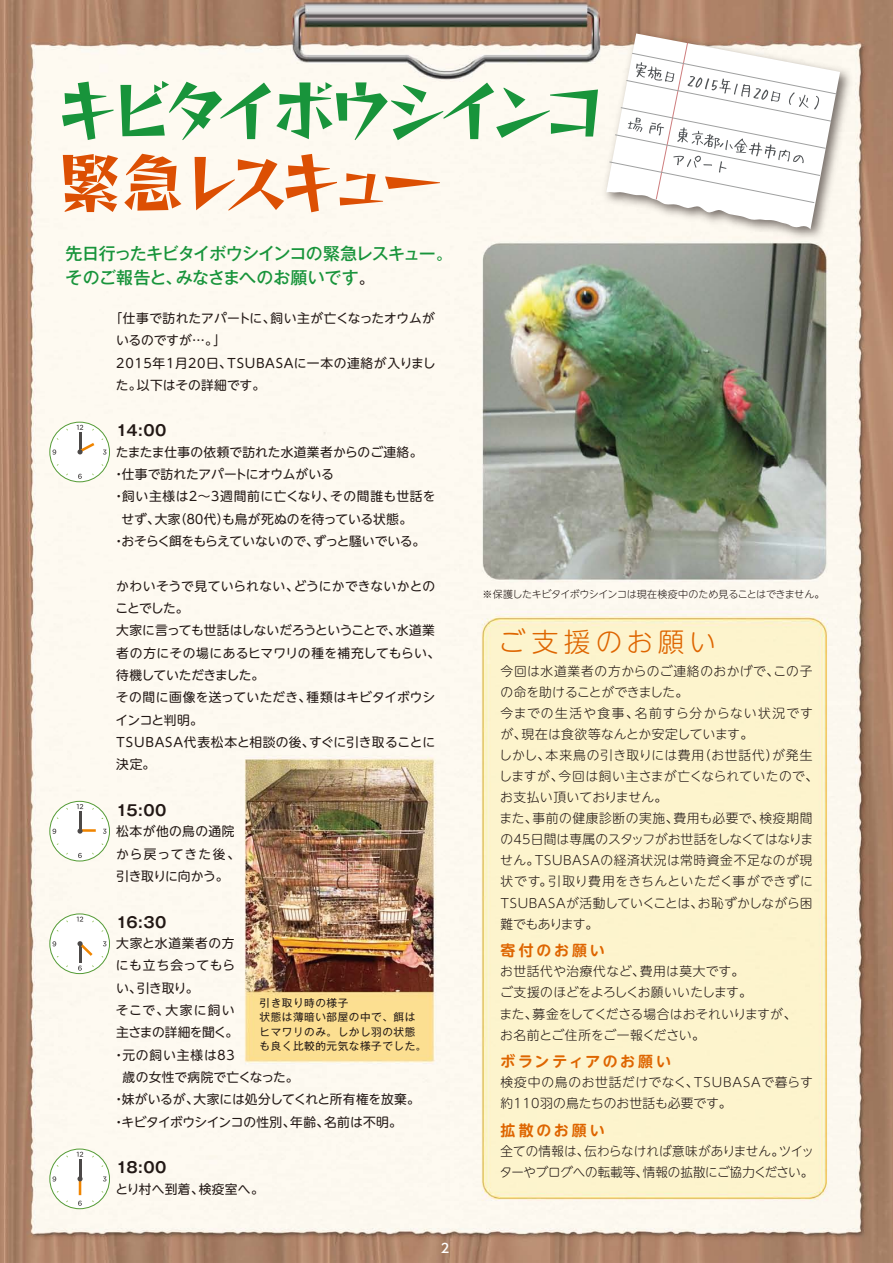
<style>
.page{position:relative;width:893px;height:1263px;background:#fff}
.page>*{position:absolute;margin:0;border:0;box-sizing:border-box;transform-origin:0 0}
.t1{font:300 26.55px "UD Shin M Go Pro";letter-spacing:.19em;color:#de6500}
.t2{font:500 16.95px/24.5px "Gothic MB101 Pro";letter-spacing:-.04em;color:#18943b}
.t3{font:700 14.85px "UD Shin M Go Pro De";letter-spacing:.19em;color:#de6500}
.t4{font:700 14.85px "Gothic MB101 Pro De";letter-spacing:-.02em;color:#221815}
.t5{font:300 12.75px/21px "UD Shin M Go Pro";letter-spacing:.025em;color:#221815}
.t6{font:12.75px/22.4px "UD Shin M Go Pro";letter-spacing:.01em;color:#221815}
.t7{font:300 12.75px/21px "UD Shin M Go Pro";letter-spacing:.005em;color:#221815}
.t8{font:12.75px "UD Shin M Go Pro";letter-spacing:-.015em;color:#221815}
.t9{font:12.75px/22.4px "UD Shin M Go Pro";letter-spacing:.035em;color:#221815}
.t10{font:300 12.75px/21px "UD Shin M Go Pro";color:#221815}
.t11{font:12.75px "UD Shin M Go Pro";letter-spacing:-.02em;color:#221815}
.t12{font:12.75px "UD Shin M Go Pro";letter-spacing:-.04em;color:#221815}
.t13{font:12.75px "UD Shin M Go Pro";letter-spacing:.065em;color:#221815}
.t14{font:12.75px "UD Shin M Go Pro";letter-spacing:.05em;color:#221815}
.t15{font:12.75px "UD Shin M Go Pro";letter-spacing:.045em;color:#221815}
.t16{font:12.75px "UD Shin M Go Pro";letter-spacing:.095em;color:#221815}
.t17{font:500 12.75px "UD Shin Go Pro";color:#fff}
.t18{font:10.65px/14.4px "Gothic MB101 Pro";letter-spacing:.05em;color:#221815}
.t19{font:300 10.05px "UD Shin M Go Pro";letter-spacing:-.04em;color:#221815}
.s1{color:#221815}
</style>
<div class="page">
<img style="left:0;top:0;width:893px;height:1263px">
<img style="left:591px;top:18px;width:274px;height:239px">
<svg style="left:605px;top:33px;width:235px;height:200px"></svg>
<div style="left:50px;top:1149px;width:60px;height:60px;background:#fff;border-radius:50%"></div>
<div style="left:49px;top:1148px;width:61px;height:61px;border:1px solid #549b35;border-radius:50%"></div>
<svg style="left:77px;top:1152px;width:6px;height:5px"></svg>
<svg style="left:103px;top:1176px;width:4px;height:5px"></svg>
<svg style="left:52px;top:1176px;width:4px;height:5px"></svg>
<svg style="left:62px;top:82px;width:52px;height:58px"></svg>
<svg style="left:120px;top:81px;width:478px;height:59px"></svg>
<svg style="left:63px;top:154px;width:55px;height:58px"></svg>
<svg style="left:124px;top:154px;width:57px;height:57px"></svg>
<svg style="left:195px;top:154px;width:245px;height:58px"></svg>
<svg style="left:608px;top:42px;width:230px;height:162px"></svg>
<hr style="left:79px;top:1159px;width:2px;height:21px;background:#4c4948">
<svg style="left:77px;top:1176px;width:6px;height:30px"></svg>
<div style="left:50px;top:914px;width:60px;height:59px;background:#fff;border-radius:50%"></div>
<div style="left:49px;top:913px;width:61px;height:61px;border:1px solid #549b35;border-radius:50%"></div>
<svg style="left:77px;top:916px;width:6px;height:6px"></svg>
<svg style="left:103px;top:941px;width:4px;height:5px"></svg>
<svg style="left:78px;top:965px;width:4px;height:6px"></svg>
<svg style="left:52px;top:941px;width:4px;height:5px"></svg>
<hr style="left:79px;top:943px;width:2px;height:20px;background:#4c4948">
<svg style="left:77px;top:941px;width:16px;height:15px"></svg>
<div style="left:50px;top:801px;width:60px;height:60px;background:#fff;border-radius:50%"></div>
<div style="left:49px;top:801px;width:61px;height:60px;border:1px solid #549b35;border-radius:50%"></div>
<svg style="left:77px;top:804px;width:6px;height:5px"></svg>
<svg style="left:103px;top:829px;width:4px;height:5px"></svg>
<svg style="left:78px;top:853px;width:4px;height:5px"></svg>
<svg style="left:52px;top:829px;width:4px;height:5px"></svg>
<hr style="left:79px;top:811px;width:2px;height:21px;background:#4c4948">
<hr style="left:79px;top:829px;width:17px;height:3px;background:#f08500">
<svg style="left:77px;top:828px;width:6px;height:6px"></svg>
<div style="left:50px;top:422px;width:60px;height:60px;background:#fff;border-radius:50%"></div>
<div style="left:49px;top:422px;width:61px;height:60px;border:1px solid #549b35;border-radius:50%"></div>
<svg style="left:77px;top:425px;width:6px;height:5px"></svg>
<svg style="left:103px;top:449px;width:4px;height:6px"></svg>
<svg style="left:78px;top:474px;width:4px;height:5px"></svg>
<svg style="left:52px;top:449px;width:4px;height:6px"></svg>
<hr style="left:79px;top:432px;width:2px;height:21px;background:#4c4948">
<svg style="left:77px;top:443px;width:17px;height:11px"></svg>
<p class="t2" style="left:66px;top:239px;width:389px">先日行ったキビタイボウシインコの緊急レスキュー。そのご報告と、みなさまへのお願いです<span class="s1">。</span></p>
<p class="t6" style="left:116px;top:306px;width:321px;text-indent:-6px">「仕事で訪れたアパートに、飼い主が亡くなったオウムがいるのですが…。」<br>2015年1月20日、TSUBASAに一本の連絡が入りました。以下はその詳細です。</p>
<p class="t4" style="left:116px;top:418px;width:52px">14:00</p>
<p class="t6" style="left:116px;top:440px;width:308px">たまたま仕事の依頼で訪れた水道業者からのご連絡。</p>
<p class="t6" style="left:112px;top:462px;width:223px">・仕事で訪れたアパートにオウムがいる</p>
<p class="t9" style="left:112px;top:485px;width:325px">・飼い主様は２～３週間前に亡くなり、その間誰も世話を</p>
<p class="t8" style="left:121px;top:509px;width:292px">せず、大家（８０代）も鳥が死ぬのを待っている状態。</p>
<p class="t11" style="left:112px;top:531px;width:314px">・おそらく餌をもらえていないので、ずっと騒いでいる。</p>
<p class="t6" style="left:116px;top:574px;width:326px">かわいそうで見ていられない、どうにかできないかとのことでした。<br>大家に言っても世話はしないだろうということで、水道業者の方にその場にあるヒマワリの種を補充してもらい、待機していただきました。<br>その間に画像を送っていただき、種類はキビタイボウシインコと判明。<br>TSUBASA代表松本と相談の後、すぐに引き取ることに決定。</p>
<p class="t4" style="left:116px;top:798px;width:52px">15:00</p>
<p class="t9" style="left:116px;top:820px;width:126px">松本が他の鳥の通院から戻ってきた後、引き取りに向かう。</p>
<p class="t4" style="left:116px;top:909px;width:52px">16:30</p>
<p class="t14" style="left:116px;top:933px;width:120px">大家と水道業者の方</p>
<p class="t15" style="left:116px;top:955px;width:121px">にも立ち会ってもら</p>
<p class="t6" style="left:116px;top:976px;width:84px">い、引き取り。</p>
<p class="t16" style="left:116px;top:1000px;width:120px">そこで、大家に飼い</p>
<p class="t12" style="left:116px;top:1022px;width:123px">主さまの詳細を聞く。</p>
<p class="t13" style="left:112px;top:1044px;width:126px">・元の飼い主様は８３</p>
<p class="t6" style="left:123px;top:1065px;width:178px">歳の女性で病院で亡くなった。</p>
<p class="t8" style="left:112px;top:1089px;width:309px">・妹がいるが、大家には処分してくれと所有権を放棄。</p>
<p class="t8" style="left:112px;top:1111px;width:291px">・キビタイボウシインコの性別、年齢、名前は不明。</p>
<p class="t4" style="left:116px;top:1155px;width:52px">18:00</p>
<p class="t6" style="left:115px;top:1177px;width:150px">とり村へ到着、検疫室へ。</p>
<p class="t18" style="left:260px;top:994px;width:168px">引き取り時の様子<br>状態は薄暗い部屋の中で、餌はヒマワリのみ。しかし羽の状態も良く比較的元気な様子でした。</p>
<p class="t17" style="left:441px;top:1237px;width:10px">2</p>
<p class="t19" style="left:483px;top:586px;width:343px">※保護したキビタイボウシインコは現在検疫中のため見ることはできません。</p>
<p class="t1" style="left:499px;top:620px;width:219px">ご支援のお願い</p>
<p class="t5" style="left:499px;top:660px;width:320px">今回は水道業者の方からのご連絡のおかげで、この子の命を助けることができました。<br>今までの生活や食事、名前すら分からない状況ですが、現在は食欲等なんとか安定しています。<br>しかし、本来鳥の引き取りには費用（お世話代）が発生しますが、今回は飼い主さまが亡くなられていたので、お支払い頂いておりません。<br>また、事前の健康診断の実施、費用も必要で、検疫期間の45日間は専属のスタッフがお世話をしなくてはなりません。TSUBASAの経済状況は常時資金不足なのが現状です。引取り費用をきちんといただく事ができずに<br>TSUBASAが活動していくことは、お恥ずかしながら困難でもあります。</p>
<p class="t3" style="left:500px;top:938px;width:106px">寄付のお願い</p>
<p class="t7" style="left:500px;top:960px;width:298px">お世話代や治療代など、費用は莫大です。<br>ご支援のほどをよろしくお願いいたします。<br>また、募金をしてくださる場合はおそれいりますが、お名前とご住所をご一報ください。</p>
<p class="t3" style="left:500px;top:1049px;width:172px">ボランティアのお願い</p>
<p class="t5" style="left:500px;top:1071px;width:314px">検疫中の鳥のお世話だけでなく、TSUBASAで暮らす約110羽の鳥たちのお世話も必要です。</p>
<p class="t3" style="left:500px;top:1118px;width:106px">拡散のお願い</p>
<p class="t10" style="left:500px;top:1140px;width:315px">全ての情報は、伝わらなければ意味がありません。ツイッターやブログへの転載等、情報の拡散にご協力ください。</p>
</div>
